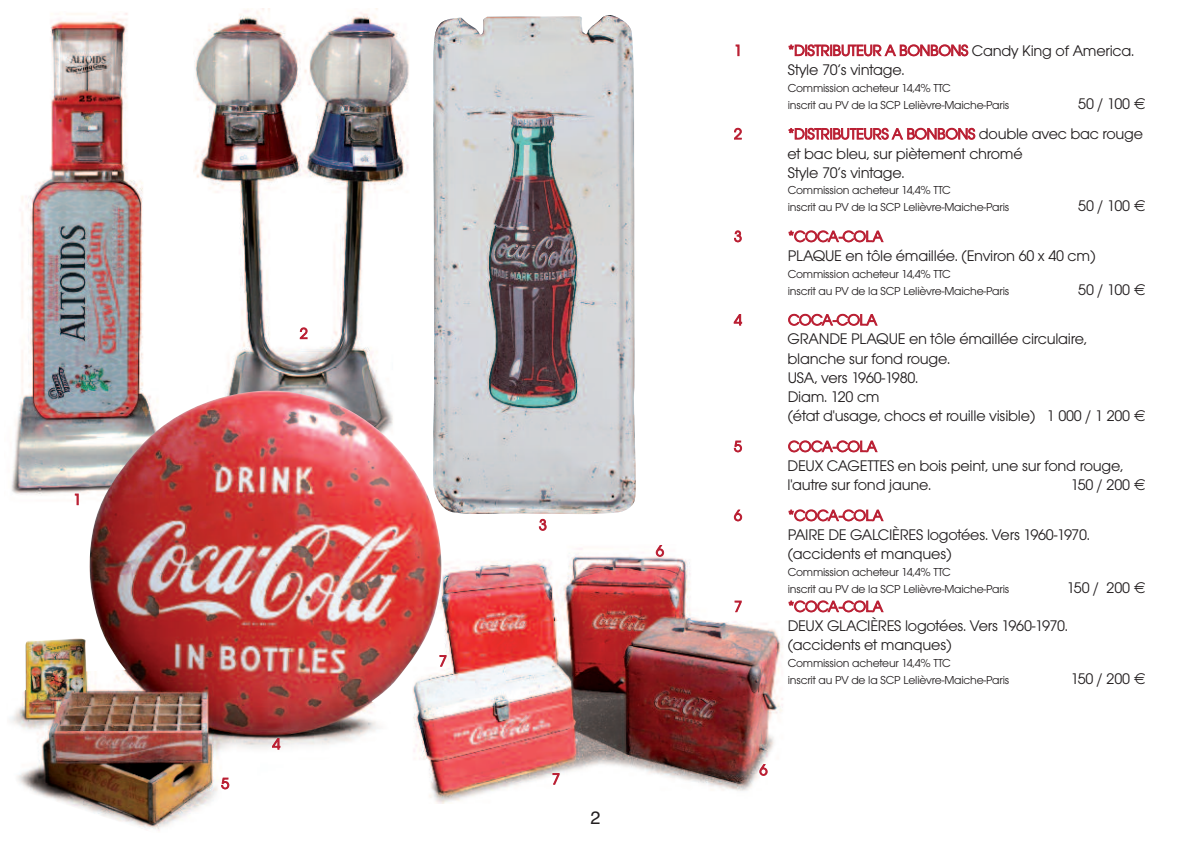
<style>
.page{position:relative;width:1191px;height:842px;background:#fff}
.page>*{position:absolute;margin:0;border:0;box-sizing:border-box;transform-origin:0 0}
.t1{font:18px "Helvetica";color:#231f20}
.t2{font:16px/19.2px "Avant Garde Gothic Itc T";letter-spacing:-.015em;color:#231f20}
.t3{font:16px "Avant Garde Gothic Itc T";letter-spacing:-.03em;color:#ba1f33}
.t4{font:12px/17px "Avant Garde Gothic Itc T";letter-spacing:-.015em;color:#231f20}
.s1{color:#ba1f33}
</style>
<div class="page">
<img style="left:193px;top:9px;width:216px;height:381px">
<img style="left:442px;top:548px;width:341px;height:255px">
<img style="left:20px;top:13px;width:123px;height:377px">
<img style="left:10px;top:390px;width:432px;height:441px">
<img style="left:433px;top:15px;width:203px;height:499px">
<p class="t3" style="left:73px;top:490px;width:9px">1</p>
<p class="t3" style="left:300px;top:324px;width:9px">2</p>
<p class="t3" style="left:221px;top:774px;width:9px">5</p>
<p class="t3" style="left:272px;top:734px;width:9px">4</p>
<p class="t3" style="left:439px;top:651px;width:9px">7</p>
<p class="t3" style="left:539px;top:515px;width:9px">3</p>
<p class="t3" style="left:656px;top:541px;width:9px">6</p>
<p class="t3" style="left:552px;top:769px;width:9px">7</p>
<p class="t1" style="left:590px;top:807px;width:12px">2</p>
<p class="t3" style="left:734px;top:41px;width:9px">1</p>
<p class="t2" style="left:787px;top:40px;width:348px"><span class="s1">*DISTRIBUTEUR A BONBONS</span> Candy King of America.<br>Style 70’s vintage.</p>
<p class="t4" style="left:787px;top:79px;width:223px">Commission acheteur 14,4% TTC<br>inscrit au PV de la SCP Lelièvre-Maiche-Paris</p>
<p class="t2" style="left:1078px;top:94px;width:53px">50 / 100</p>
<p class="t3" style="left:734px;top:124px;width:9px">2</p>
<p class="t2" style="left:787px;top:124px;width:357px"><span class="s1">*DISTRIBUTEURS A BONBONS</span> double avec bac rouge et bac bleu, sur piètement chromé<br>Style 70’s vintage.</p>
<p class="t4" style="left:787px;top:182px;width:223px">Commission acheteur 14,4% TTC<br>inscrit au PV de la SCP Lelièvre-Maiche-Paris</p>
<p class="t2" style="left:1078px;top:196px;width:53px">50 / 100</p>
<p class="t3" style="left:734px;top:227px;width:9px">3</p>
<p class="t3" style="left:788px;top:227px;width:96px">*COCA-COLA</p>
<p class="t2" style="left:787px;top:246px;width:309px">PLAQUE en tôle émaillée. (Environ 60 x 40 cm)</p>
<p class="t4" style="left:787px;top:265px;width:223px">Commission acheteur 14,4% TTC<br>inscrit au PV de la SCP Lelièvre-Maiche-Paris</p>
<p class="t2" style="left:1078px;top:280px;width:53px">50 / 100</p>
<p class="t3" style="left:734px;top:310px;width:9px">4</p>
<p class="t3" style="left:788px;top:310px;width:90px">COCA-COLA</p>
<p class="t2" style="left:787px;top:329px;width:344px">GRANDE PLAQUE en tôle émaillée circulaire, blanche sur fond rouge.<br>USA, vers 1960-1980.<br>Diam. 120 cm<br>(état d'usage, chocs et rouille visible) 1 000 / 1 200</p>
<p class="t3" style="left:734px;top:437px;width:9px">5</p>
<p class="t3" style="left:788px;top:437px;width:90px">COCA-COLA</p>
<p class="t2" style="left:787px;top:456px;width:337px">DEUX CAGETTES en bois peint, une sur fond rouge, l'autre sur fond jaune.</p>
<p class="t2" style="left:1070px;top:475px;width:61px">150 / 200</p>
<p class="t3" style="left:734px;top:506px;width:9px">6</p>
<p class="t3" style="left:788px;top:506px;width:96px">*COCA-COLA</p>
<p class="t2" style="left:787px;top:525px;width:304px">PAIRE DE GALCIÈRES logotées. Vers 1960-1970. (accidents et manques)</p>
<p class="t4" style="left:787px;top:563px;width:223px">Commission acheteur 14,4% TTC<br>inscrit au PV de la SCP Lelièvre-Maiche-Paris</p>
<p class="t2" style="left:1067px;top:578px;width:65px">150 / 200</p>
<p class="t3" style="left:734px;top:597px;width:9px">7</p>
<p class="t3" style="left:788px;top:597px;width:96px">*COCA-COLA</p>
<p class="t2" style="left:787px;top:616px;width:282px">DEUX GLACIÈRES logotées. Vers 1960-1970. (accidents et manques)</p>
<p class="t4" style="left:787px;top:654px;width:223px">Commission acheteur 14,4% TTC<br>inscrit au PV de la SCP Lelièvre-Maiche-Paris</p>
<p class="t2" style="left:1070px;top:669px;width:61px">150 / 200</p>
<p class="t3" style="left:759px;top:760px;width:9px">6</p>
</div>
